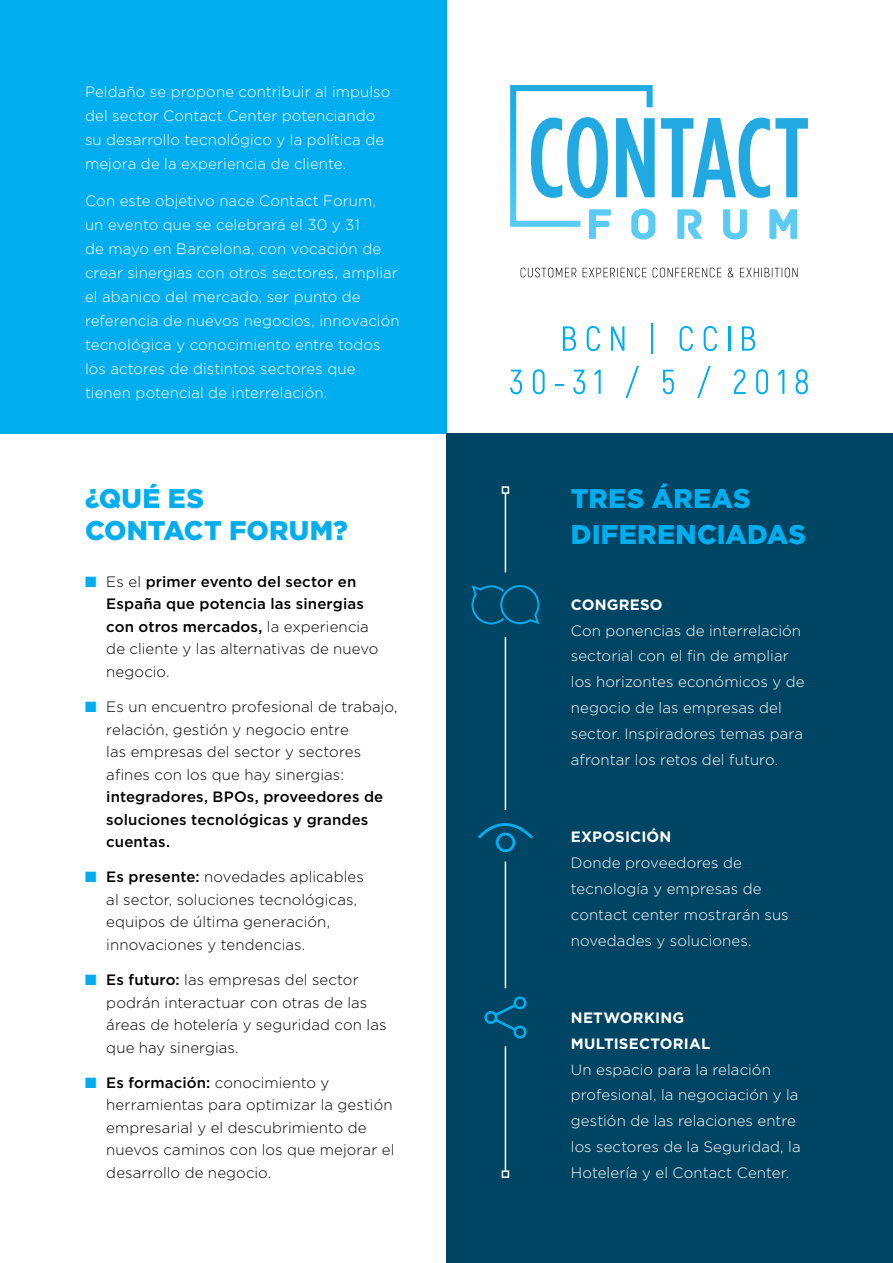
<style>
.page{position:relative;width:893px;height:1263px;background:#fff}
.page>*{position:absolute;margin:0;border:0;box-sizing:border-box;transform-origin:0 0}
.t1{font:900 27px/32.4px "Gotham";letter-spacing:.005em;color:#00aeef}
.t2{font:300 15px/25.8px "Gotham";letter-spacing:.005em;color:#fff}
.t3{font:300 15px/22.5px "Gotham";letter-spacing:.005em;color:#000}
.t4{font:500 15px/22.5px "Gotham";letter-spacing:.01em;color:#000}
.t5{font:700 15px/25.8px "Gotham";letter-spacing:.015em;color:#fff}
.s1{color:#00aeef}
.s2{font-weight:300}
.s3{font-weight:500}
</style>
<div class="page">
<div style="left:0;top:0;width:446px;height:434px;background:#00aeef"></div>
<div style="left:446px;top:434px;width:447px;height:829px;background:#004563"></div>
<svg style="left:510px;top:85px;width:298px;height:155px"></svg>
<svg style="left:521px;top:268px;width:276px;height:9px"></svg>
<svg style="left:563px;top:326px;width:13px;height:25px"></svg>
<svg style="left:587px;top:326px;width:13px;height:25px"></svg>
<svg style="left:611px;top:326px;width:13px;height:25px"></svg>
<hr style="left:651px;top:323px;width:2px;height:31px;background:#00aeef">
<svg style="left:680px;top:326px;width:13px;height:25px"></svg>
<svg style="left:704px;top:326px;width:13px;height:25px"></svg>
<hr style="left:728px;top:326px;width:2px;height:25px;background:#00aeef">
<svg style="left:742px;top:326px;width:13px;height:25px"></svg>
<svg style="left:510px;top:370px;width:12px;height:24px"></svg>
<svg style="left:533px;top:369px;width:12px;height:25px"></svg>
<svg style="left:555px;top:384px;width:9px;height:2px"></svg>
<svg style="left:573px;top:370px;width:12px;height:24px"></svg>
<svg style="left:595px;top:370px;width:6px;height:24px"></svg>
<svg style="left:626px;top:366px;width:13px;height:32px"></svg>
<svg style="left:663px;top:370px;width:11px;height:24px"></svg>
<svg style="left:697px;top:366px;width:14px;height:32px"></svg>
<svg style="left:734px;top:369px;width:12px;height:25px"></svg>
<svg style="left:756px;top:369px;width:12px;height:25px"></svg>
<svg style="left:778px;top:370px;width:6px;height:24px"></svg>
<svg style="left:796px;top:369px;width:12px;height:25px"></svg>
<svg style="left:471px;top:585px;width:68px;height:39px"></svg>
<svg style="left:484px;top:996px;width:43px;height:42px"></svg>
<svg style="left:478px;top:808px;width:55px;height:45px"></svg>
<hr style="left:505px;top:493px;width:1px;height:79px;background:#fff">
<div style="left:502px;top:486px;width:7px;height:8px;border:2px solid #fff"></div>
<hr style="left:505px;top:861px;width:1px;height:127px;background:#fff">
<hr style="left:505px;top:1046px;width:1px;height:125px;background:#fff">
<div style="left:502px;top:1170px;width:7px;height:8px;border:2px solid #fff"></div>
<hr style="left:505px;top:637px;width:1px;height:173px;background:#fff">
<p class="t2" style="left:85px;top:79px;width:307px;line-height:24px">Peldaño se propone contribuir al impulso del sector Contact Center potenciando su desarrollo tecnológico y la política de mejora de la experiencia de cliente.</p>
<p class="t2" style="left:85px;top:188px;width:316px;line-height:24px">Con este objetivo nace Contact Forum,<br>un evento que se celebrará el 30 y 31<br>de mayo en Barcelona, con vocación de crear sinergias con otros sectores, ampliar el abanico del mercado, ser punto de referencia de nuevos negocios, innovación tecnológica y conocimiento entre todos los actores de distintos sectores que tienen potencial de interrelación.</p>
<h1 class="t1" style="left:85px;top:482px;width:101px">¿QUÉ ES<br>CONTACT</h1>
<h1 class="t1" style="left:229px;top:514px;width:21px">FOR</h1>
<h1 class="t1" style="left:289px;top:514px;width:61px">UM?</h1>
<p class="t4" style="left:106px;top:570px;width:274px;text-indent:-21px"><span class="s1">■</span> <span class="s2">Es el</span> primer evento del sector en<br>España que potencia las sinergias con otros mercados, <span class="s2">la experiencia de cliente y las alternativas de nuevo negocio.</span></p>
<p class="t3" style="left:106px;top:695px;width:293px;text-indent:-21px"><span class="s1">■</span> Es un encuentro profesional de trabajo, relación, gestión y negocio entre<br>las empresas del sector y sectores afines con los que hay sinergias:</p>
<p class="t4" style="left:106px;top:785px;width:279px">integradores, BPOs, proveedores de soluciones tecnológicas y grandes cuentas.</p>
<p class="t3" style="left:106px;top:865px;width:259px;text-indent:-21px"><span class="s1">■</span> <span class="s3">Es presente:</span> novedades aplicables al sector, soluciones tecnológicas, equipos de última generación, innovaciones y tendencias.</p>
<p class="t3" style="left:106px;top:968px;width:282px;text-indent:-21px"><span class="s1">■</span> <span class="s3">Es futuro:</span> las empresas del sector podrán interactuar con otras de las áreas de hotelería y seguridad con las que hay sinergias.</p>
<p class="t3" style="left:106px;top:1071px;width:290px;text-indent:-21px"><span class="s1">■</span> <span class="s3">Es formación:</span> conocimiento y herramientas para optimizar la gestión empresarial y el descubrimiento de nuevos caminos con los que mejorar el desarrollo de negocio.</p>
<h1 class="t1" style="left:571px;top:482px;width:19px">TRES</h1>
<h1 class="t1" style="left:652px;top:482px;width:42px">ÁREAS</h1>
<h1 class="t1" style="left:571px;top:518px;width:39px">DIFERENCIA</h1>
<h1 class="t1" style="left:747px;top:518px;width:40px">DAS</h1>
<p class="t5" style="left:571px;top:591px;width:93px">CONGRESO</p>
<p class="t2" style="left:571px;top:617px;width:235px">Con ponencias de interrelación sectorial con el fin de ampliar los horizontes económicos y de negocio de las empresas del sector. Inspiradores temas para afrontar los retos del futuro.</p>
<p class="t5" style="left:571px;top:824px;width:102px">EXPOSICIÓN</p>
<p class="t2" style="left:571px;top:849px;width:219px">Donde proveedores de tecnología y empresas de contact center mostrarán sus novedades y soluciones.</p>
<p class="t5" style="left:571px;top:1004px;width:141px">N ETWORKING<br>MULTISECTORIAL</p>
<p class="t2" style="left:571px;top:1056px;width:231px">Un espacio para la relación profesional, la negociación y la gestión de las relaciones entre los sectores de la Seguridad, la<br>Hotelería y el Contact Center.</p>
</div>
